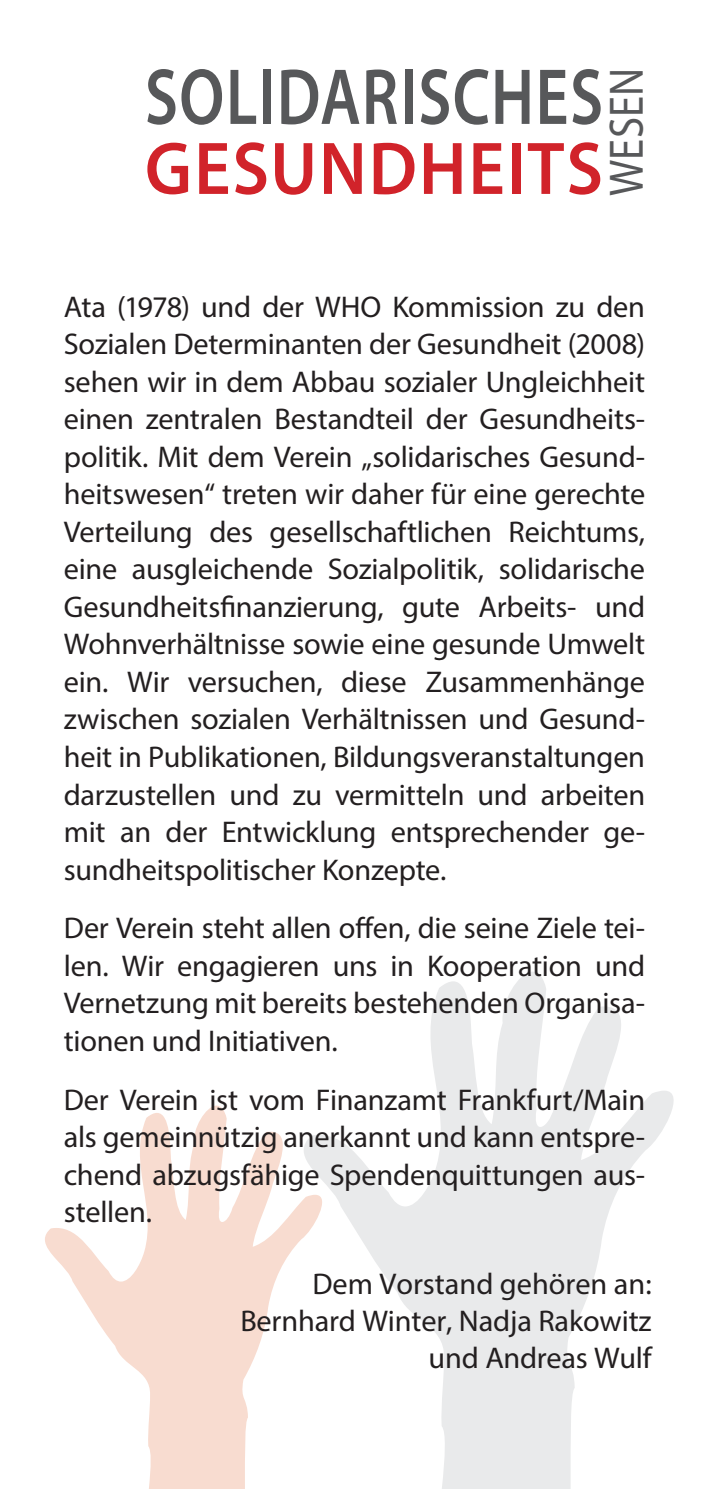
<style>
.page{position:relative;width:709px;height:1489px;background:#fff}
.page>*{position:absolute;margin:0;border:0;box-sizing:border-box;transform-origin:0 0}
.t1{font:600 80px "Myriad Pro";letter-spacing:.02em;color:#57585a;scale:.8 1}
.t2{font:600 75.25px "Myriad Pro";letter-spacing:.025em;color:#d1232a;scale:.94 1}
.t3{font:48.5px "Myriad Pro";letter-spacing:.005em;color:#57585a;scale:.88 1}
.t4{font:30px/37.5px "Myriad Pro";letter-spacing:-.005em;color:#231f20;text-align:justify}
</style>
<div class="page">
<svg style="left:322px;top:972px;width:351px;height:516px"></svg>
<svg style="left:45px;top:1105px;width:277px;height:383px"></svg>
<h1 class="t1" style="left:145px;top:46px;width:574px">SOLIDARISCHES</h1>
<h2 class="t2" style="left:145px;top:121px;width:489px">GESUNDHEITS</h2>
<h3 class="t3" style="left:596px;top:196px;width:147px;rotate:-90deg">WESEN</h3>
<p class="t4" style="left:64px;top:287px;width:583px">Ata (1978) und der WHO Kommission zu den Sozialen Determinanten der Gesundheit (2008) sehen wir in dem Abbau sozialer Ungleichheit einen zentralen Bestandteil der Gesundheits&shy;politik. Mit dem Verein „solidarisches Gesund&shy;heitswesen“ treten wir daher für eine gerechte Verteilung des gesellschaftlichen Reichtums, eine ausgleichende Sozialpolitik, solidarische Gesundheitsfinanzierung, gute Arbeits- und Wohnverhältnisse sowie eine gesunde Umwelt ein. Wir versuchen, diese Zusammenhänge zwischen sozialen Verhältnissen und Gesund&shy;heit in Publikationen, Bildungsveranstaltungen darzustellen und zu vermitteln und arbeiten mit an der Entwicklung entsprechender ge&shy;sundheitspolitischer Konzepte.</p>
<p class="t4" style="left:64px;top:909px;width:583px">Der Verein steht allen offen, die seine Ziele tei&shy;len. Wir engagieren uns in Kooperation und Vernetzung mit bereits bestehenden Organisa&shy;tionen und Initiativen.</p>
<p class="t4" style="left:64px;top:1080px;width:583px">Der Verein ist vom Finanzamt Frankfurt/Main als gemeinnützig anerkannt und kann entspre&shy;chend abzugsfähige Spendenquittungen aus&shy;stellen.</p>
<p class="t4" style="left:240px;top:1265px;width:413px;line-height:36.8px;text-align:right">Dem Vorstand gehören an:<br>Bernhard Winter, Nadja Rakowitz und Andreas Wulf</p>
</div>
